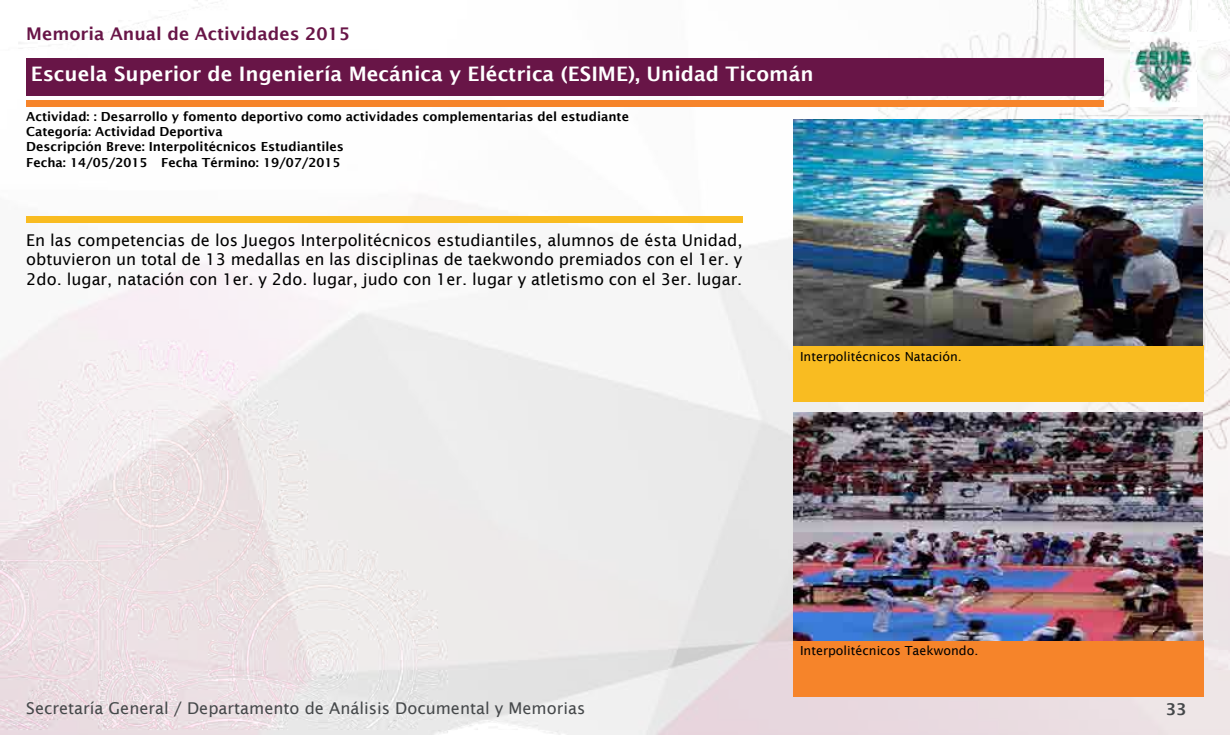
<style>
.page{position:relative;width:1230px;height:735px;background:#fff}
.page>*{position:absolute;margin:0;border:0;box-sizing:border-box;transform-origin:0 0}
.t1{font:600 20px "Lucida Sans";color:#fff}
.t2{font:600 17.5px "Lucida Sans";color:#681547}
.t3{font:16.25px/19.5px "Lucida Sans";color:#000;text-align:justify}
.t4{font:16.25px "Lucida Sans";color:#45484a}
.t5{font:600 16.25px "Lucida Sans";color:#45484a}
.t6{font:600 12.5px/15px "Lucida Sans";color:#000}
.t7{font:12.5px "Lucida Sans";color:#000}
</style>
<div class="page">
<img style="left:0;top:0;width:1230px;height:735px">
<div style="left:26px;top:58px;width:1078px;height:38px;background:#681547"></div>
<div style="left:26px;top:216px;width:716px;height:7px;background:#f9bc21"></div>
<div style="left:26px;top:100px;width:1078px;height:6px;background:#f6842a"></div>
<div style="left:793px;top:345px;width:411px;height:57px;background:#f9bc21"></div>
<div style="left:793px;top:640px;width:411px;height:56px;background:#f6842a"></div>
<img style="left:793px;top:119px;width:410px;height:226px">
<img style="left:793px;top:412px;width:410px;height:228px">
<img style="left:1130px;top:32px;width:66px;height:74px">
<p class="t2" style="left:26px;top:24px;width:325px">Memoria Anual de Actividades 2015</p>
<p class="t1" style="left:31px;top:63px;width:784px">Escuela Superior de Ingeniería Mecánica y Eléctrica (ESIME), Unidad Ticomán</p>
<p class="t6" style="left:26px;top:109px;width:604px">Actividad: : Desarrollo y fomento deportivo como actividades complementarias del estudiante<br>Categoría: Actividad Deportiva<br>Descripción Breve: Interpolitécnicos Estudiantiles</p>
<p class="t6" style="left:26px;top:155px;width:316px">Fecha: 14/05/2015 Fecha Término: 19/07/2015</p>
<p class="t3" style="left:26px;top:230px;width:718px">En las competencias de los Juegos Interpolitécnicos estudiantiles, alumnos de ésta Unidad, obtuvieron un total de 13 medallas en las disciplinas de taekwondo premiados con el 1er. y 2do. lugar, natación con 1er. y 2do. lugar, judo con 1er. lugar y atletismo con el 3er. lugar.</p>
<p class="t7" style="left:800px;top:350px;width:163px">Interpolitécnicos Natación.</p>
<p class="t7" style="left:800px;top:644px;width:180px">Interpolitécnicos Taekwondo.</p>
<p class="t4" style="left:26px;top:699px;width:561px">Secretaría General / Departamento de Análisis Documental y Memorias</p>
<p class="t5" style="left:1166px;top:700px;width:22px">33</p>
</div>
